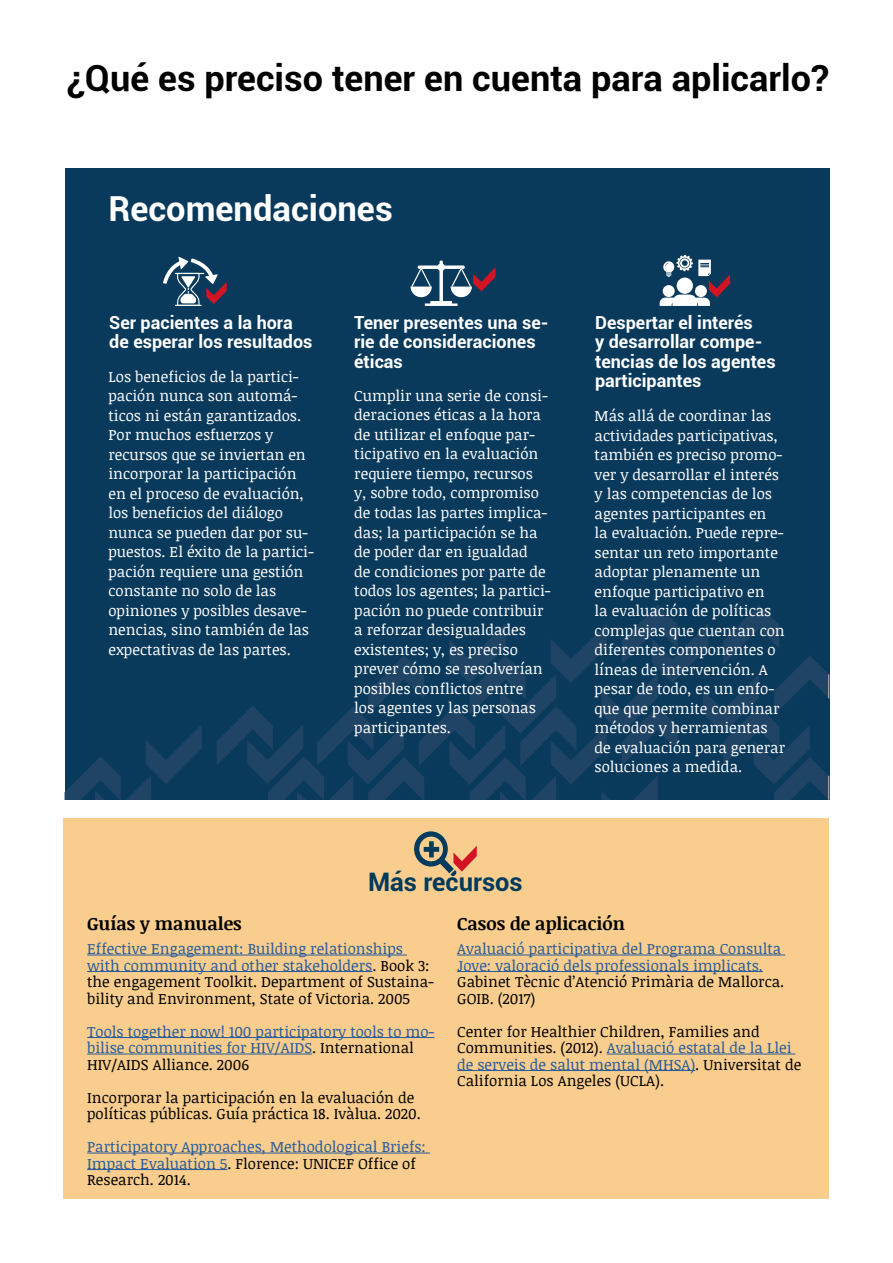
<style>
.page{position:relative;width:893px;height:1263px;background:#fff}
.page>*{position:absolute;margin:0;border:0;box-sizing:border-box;transform-origin:0 0}
.t1{font:700 36px "Roboto";color:#000}
.t2{font:700 34.5px "Roboto";color:#fff}
.t3{font:700 25.5px "Roboto";color:#003a5d}
.t4{font:700 18px/19.5px "Roboto";color:#fff}
.t5{font:700 18px "Noticia Text";color:#000}
.t6{font:15px/19.5px "Noticia Text";color:#fff}
.t7{font:15px/16.5px "Noticia Text";color:#000}
.t8{font:15px/16.5px "Noticia Text";color:#275b9b}
.s1{color:#275b9b}
.s2{color:#000}
</style>
<div class="page">
<div style="left:65px;top:168px;width:764px;height:632px;background:#0a3a5b"></div>
<svg style="left:65px;top:725px;width:137px;height:75px"></svg>
<svg style="left:217px;top:605px;width:612px;height:195px"></svg>
<div style="left:64px;top:819px;width:765px;height:380px;background:#f8cd8d"></div>
<svg style="left:414px;top:831px;width:63px;height:45px"></svg>
<hr style="left:457px;top:955px;width:328px;height:1px;background:#275b9b">
<hr style="left:457px;top:971px;width:306px;height:1px;background:#275b9b">
<hr style="left:607px;top:1054px;width:188px;height:1px;background:#275b9b">
<hr style="left:457px;top:1070px;width:238px;height:1px;background:#275b9b">
<hr style="left:87px;top:955px;width:320px;height:1px;background:#275b9b">
<hr style="left:87px;top:971px;width:285px;height:1px;background:#275b9b">
<hr style="left:87px;top:1037px;width:347px;height:1px;background:#275b9b">
<hr style="left:87px;top:1054px;width:225px;height:1px;background:#275b9b">
<hr style="left:87px;top:1153px;width:343px;height:1px;background:#275b9b">
<hr style="left:87px;top:1169px;width:141px;height:1px;background:#275b9b">
<svg style="left:411px;top:260px;width:85px;height:46px"></svg>
<svg style="left:660px;top:255px;width:70px;height:51px"></svg>
<svg style="left:163px;top:257px;width:64px;height:49px"></svg>
<h1 class="t1" style="left:67px;top:53px;width:764px">¿Qué es preciso tener en cuenta para aplicarlo?</h1>
<h2 class="t2" style="left:108px;top:185px;width:286px">Recomendaciones</h2>
<p class="t4" style="left:109px;top:312px;width:205px">Ser pacientes a la hora de esperar los resultados</p>
<p class="t6" style="left:108px;top:366px;width:207px">Los beneficios de la partici&shy;pación nunca son automá&shy;ticos ni están garantizados.<br>Por muchos esfuerzos y recursos que se inviertan en incorporar la participación en el proceso de evaluación, los beneficios del diálogo nunca se pueden dar por su&shy;puestos. El éxito de la partici&shy;pación requiere una gestión constante no solo de las opiniones y posibles desave&shy;nencias, sino también de las expectativas de las partes.</p>
<p class="t4" style="left:354px;top:312px;width:196px">Tener presentes una se&shy;rie de consideraciones éticas</p>
<p class="t6" style="left:354px;top:385px;width:198px">Cumplir una serie de consi&shy;deraciones éticas a la hora de utilizar el enfoque par&shy;ticipativo en la evaluación requiere tiempo, recursos<br>y, sobre todo, compromiso de todas las partes implica&shy;das; la participación se ha de poder dar en igualdad<br>de condiciones por parte de todos los agentes; la partici&shy;pación no puede contribuir a reforzar desigualdades existentes; y, es preciso prever cómo se resolverían posibles conflictos entre<br>los agentes y las personas participantes.</p>
<p class="t4" style="left:595px;top:312px;width:182px">Despertar el interés<br>y desarrollar compe&shy;tencias de los agentes participantes</p>
<p class="t6" style="left:595px;top:406px;width:192px">Más allá de coordinar las actividades participativas, también es preciso promo&shy;ver y desarrollar el interés y las competencias de los agentes participantes en<br>la evaluación. Puede repre&shy;sentar un reto importante adoptar plenamente un enfoque participativo en<br>la evaluación de políticas complejas que cuentan con diferentes componentes o líneas de intervención. A pesar de todo, es un enfo&shy;que que permite combinar métodos y herramientas de evaluación para generar soluciones a medida.</p>
<h3 class="t3" style="left:368px;top:863px;width:156px">Más recursos</h3>
<p class="t5" style="left:457px;top:911px;width:169px">Casos de aplicación</p>
<p class="t8" style="left:457px;top:940px;width:326px">Avaluació participativa del Programa Consulta<br>Jove: valoració dels professionals implicats.</p>
<p class="t7" style="left:457px;top:973px;width:329px">Gabinet Tècnic d’Atenció Primària de Mallorca.<br>GOIB. (2017)</p>
<p class="t7" style="left:457px;top:1023px;width:346px">Center for Healthier Children, Families and Communities. (2012). <span class="s1">Avaluació estatal de la Llei de serveis de salut mental (MHSA)</span>. Universitat de California Los Angeles (UCLA).</p>
<p class="t5" style="left:87px;top:911px;width:156px">Guías y manuales</p>
<p class="t7" style="left:87px;top:940px;width:348px"><span class="s1">Effective Engagement: Building relationships with community and other stakeholders</span>. Book 3: the engagement Toolkit. Department of Sustaina&shy;bility and Environment, State of Victoria. 2005</p>
<p class="t8" style="left:87px;top:1023px;width:349px">Tools together now! 100 participatory tools to mo&shy;bilise communities for HIV/AIDS<span class="s2">. International<br>HIV/AIDS Alliance. 2006</span></p>
<p class="t7" style="left:87px;top:1089px;width:335px">Incorporar la participación en la evaluación de políticas públicas. Guía práctica 18. Ivàlua. 2020.</p>
<p class="t8" style="left:87px;top:1138px;width:340px">Participatory Approaches, Methodological Briefs:<br>Impact Evaluation 5<span class="s2">. Florence: UNICEF Office of<br>Research. 2014.</span></p>
</div>
